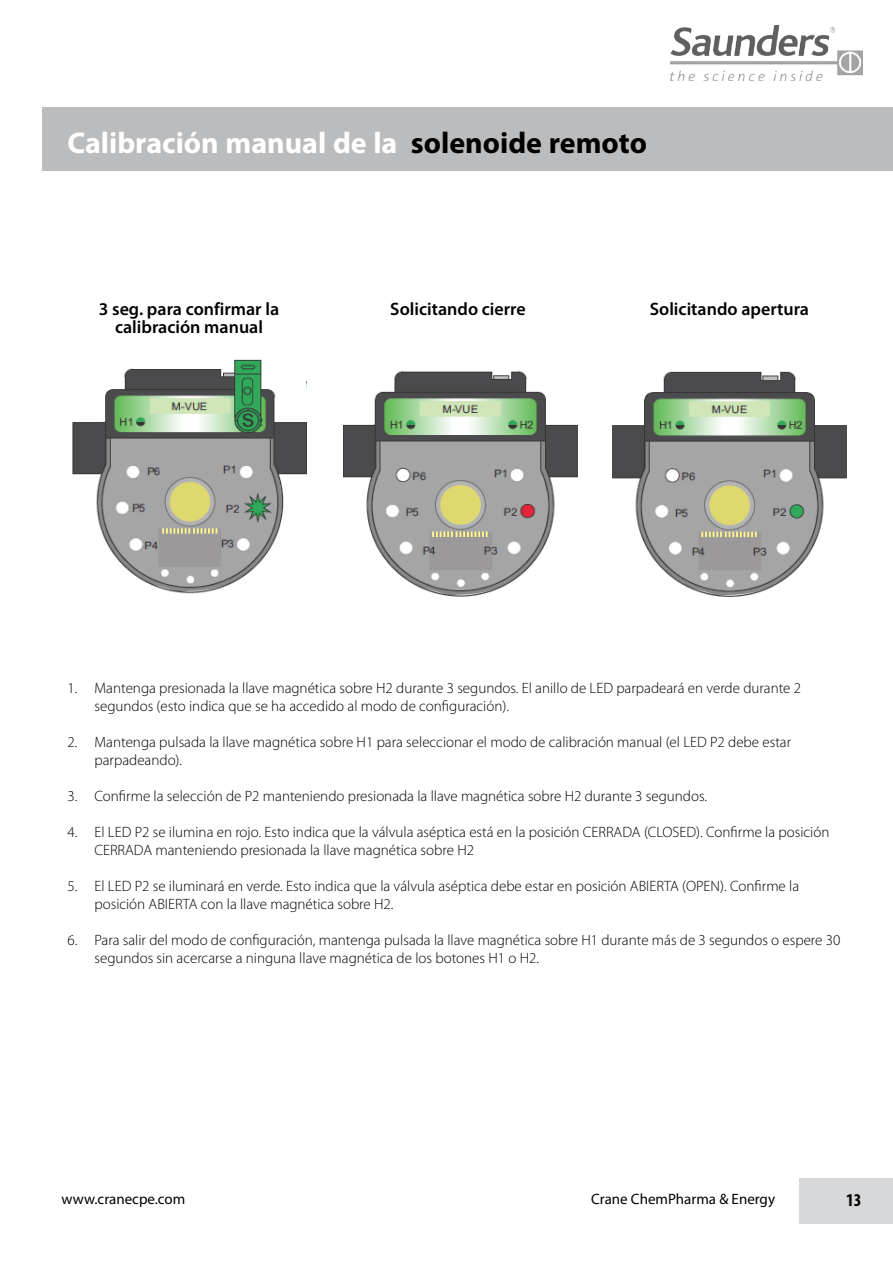
<style>
.page{position:relative;width:893px;height:1263px;background:#fff}
.page>*{position:absolute;margin:0;border:0;box-sizing:border-box;transform-origin:0 0}
.t1{font:700 30px "Myriad Pro";color:#fff}
.t2{font:600 18px "Myriad Pro";color:#000}
.t3{font:700 condensed 18px "Myriad Pro";color:#000}
.t4{font:300 15px/18px "Myriad Pro";color:#000}
.t5{font:15px "Myriad Pro";color:#000}
.s1{color:#000}
</style>
<div class="page">
<img style="left:671px;top:26px;width:191px;height:54px">
<div style="left:43px;top:107px;width:850px;height:64px;background:#babcbe"></div>
<div style="left:799px;top:1178px;width:94px;height:45px;background:#d5d7d8"></div>
<img style="left:343px;top:370px;width:234px;height:227px">
<img style="left:612px;top:371px;width:234px;height:226px">
<img style="left:72px;top:359px;width:234px;height:235px">
<div style="left:282px;top:356px;width:24px;height:37px;background:#fff"></div>
<h1 class="t1" style="left:68px;top:123px;width:581px">Calibración manual de la <span class="s1">solenoide remoto</span></h1>
<p class="t2" style="left:99px;top:298px;width:182px">3 seg. para confirmar la</p>
<p class="t2" style="left:650px;top:298px;width:161px">Solicitando apertura</p>
<p class="t2" style="left:115px;top:316px;width:149px">calibración manual</p>
<p class="t2" style="left:390px;top:298px;width:137px">Solicitando cierre</p>
<p class="t4" style="left:94px;top:679px;width:708px;text-indent:-27px">1. Mantenga presionada la llave magnética sobre H2 durante 3 segundos. El anillo de LED parpadeará en verde durante 2 segundos (esto indica que se ha accedido al modo de configuración).</p>
<p class="t4" style="left:94px;top:733px;width:698px;text-indent:-27px">2. Mantenga pulsada la llave magnética sobre H1 para seleccionar el modo de calibración manual (el LED P2 debe estar parpadeando).</p>
<p class="t4" style="left:68px;top:787px;width:641px">3. Confirme la selección de P2 manteniendo presionada la llave magnética sobre H2 durante 3 segundos.</p>
<p class="t4" style="left:94px;top:823px;width:736px;text-indent:-27px">4. El LED P2 se ilumina en rojo. Esto indica que la válvula aséptica está en la posición CERRADA (CLOSED). Confirme la posición<br>CERRADA manteniendo presionada la llave magnética sobre H2</p>
<p class="t4" style="left:94px;top:877px;width:706px;text-indent:-27px">5. El LED P2 se iluminará en verde. Esto indica que la válvula aséptica debe estar en posición ABIERTA (OPEN). Confirme la posición ABIERTA con la llave magnética sobre H2.</p>
<p class="t4" style="left:94px;top:931px;width:747px;text-indent:-27px">6. Para salir del modo de configuración, mantenga pulsada la llave magnética sobre H1 durante más de 3 segundos o espere 30 segundos sin acercarse a ninguna llave magnética de los botones H1 o H2.</p>
<p class="t5" style="left:62px;top:1190px;width:125px">www.cranecpe.com</p>
<p class="t5" style="left:591px;top:1189px;width:185px">Crane ChemPharma &amp; Energy</p>
<p class="t3" style="left:846px;top:1189px;width:17px">13</p>
</div>
